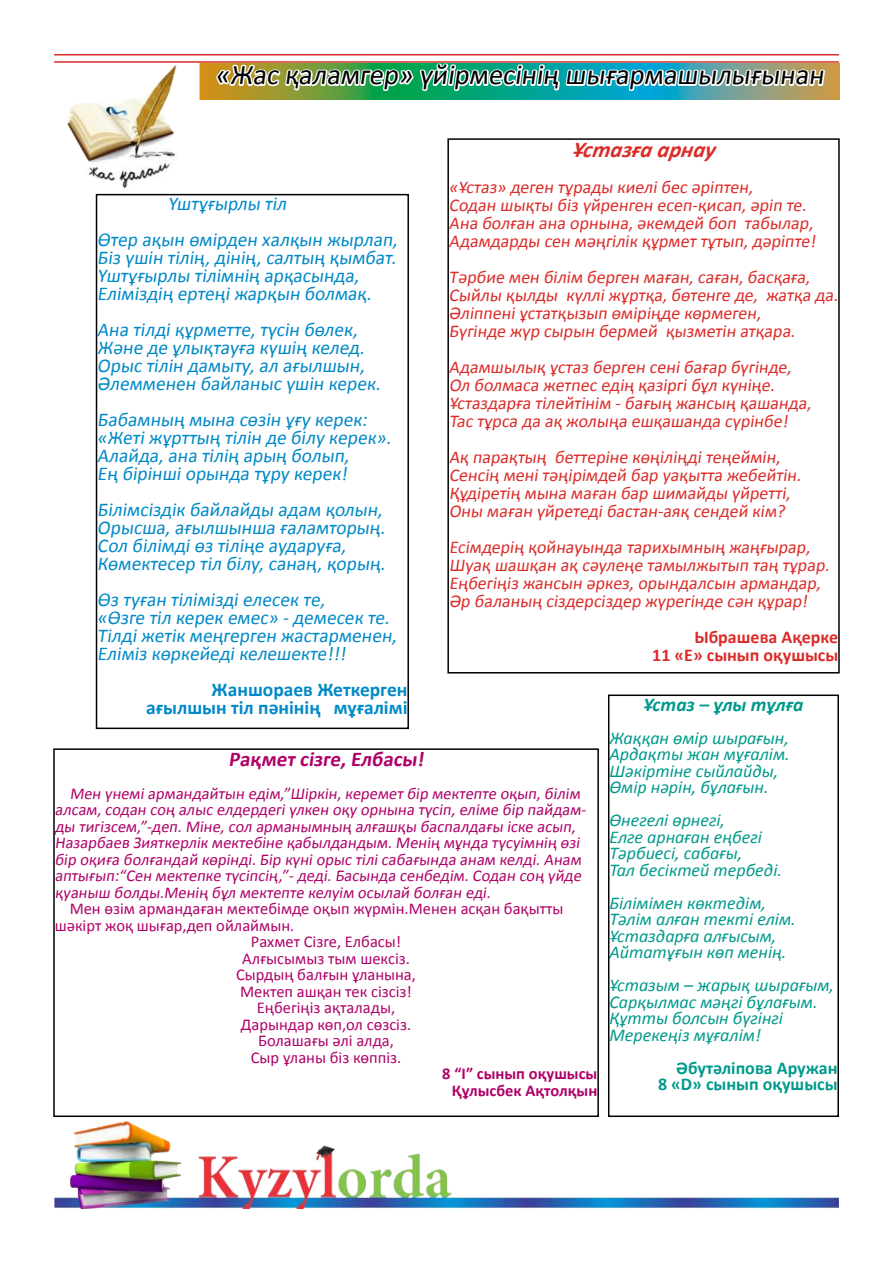
<style>
.page{position:relative;width:893px;height:1263px;background:#fff}
.page>*{position:absolute;margin:0;border:0;box-sizing:border-box;transform-origin:0 0}
.t1{font:28.5px "Calibri";color:#000}
.t2{font:italic 700 22.5px "Calibri";color:#db2c29}
.t3{font:700 21px "Calibri";color:#af0269}
.t4{font:19.5px/18px "Calibri";color:#0089c7}
.t5{font:700 19.5px/18px "Calibri";color:#0089c7;text-align:right}
.t6{font:italic 700 19.5px "Calibri";color:#009a8c}
.t7{font:18px/18px "Calibri";color:#db2c29}
.t8{font:italic 18px/16.5px "Calibri";color:#009a8c}
.t9{font:700 18px/16.5px "Calibri";color:#009a8c;text-align:right}
.t10{font:700 18px/18px "Calibri";color:#db2c29;text-align:right}
.t11{font:16.5px "Calibri";color:#af0269}
.t12{font:700 16.5px/16.5px "Calibri";color:#af0269;text-align:center}
</style>
<div class="page">
<img style="left:54px;top:1120px;width:785px;height:89px">
<hr style="left:54px;top:54px;width:785px;height:2px;background:#db2c29">
<hr style="left:54px;top:61px;width:785px;height:2px;background:#db2c29">
<img style="left:200px;top:63px;width:640px;height:37px">
<img style="left:67px;top:64px;width:110px;height:123px">
<div style="left:608px;top:694px;width:231px;height:423px;border:2px solid #000"></div>
<div style="left:96px;top:194px;width:313px;height:535px;border:2px solid #000"></div>
<svg style="left:214px;top:55px;width:613px;height:386px"></svg>
<div style="left:53px;top:748px;width:546px;height:369px;border:2px solid #000"></div>
<h1 class="t1" style="left:215px;top:57px;width:615px">«Жас қаламгер» үйірмесінің шығармашылығынан</h1>
<p class="t2" style="left:572px;top:135px;width:149px">Ұстазға ар нау</p>
<p class="t7" style="left:449px;top:178px;width:371px">«Ұстаз» деген тұрады киелібес әріптен,<br>Содан шықты біз үйренген есеп-қисап,әріп те.<br>Ана болған ана орнына,әкемдей боп табылар, Адамдарды сен мәңгілік құрмет тұтып,дәріпте!</p>
<p class="t7" style="left:449px;top:268px;width:394px">Тәрбие мен білім берген маған,саған,басқаға, Сыйлы қылды күлліжұртқа,бөтенге де, жатқа да.<br>Әліппеніұстатқызып өміріңде көрмеген,<br>Бүгінде жүр сырын бермей қызметін атқара.</p>
<p class="t7" style="left:449px;top:358px;width:367px">Адамшылық ұстаз берген сенібағар бүгінде, Ол болмаса жетпес едің қазіргібұл күніңе.<br>Ұстаздарға тілейтінім -бағың жансың қашанда, Тас тұрса да ақ жолыңа ешқашанда сүрінбе!</p>
<p class="t7" style="left:449px;top:448px;width:357px">Ақ парақтың беттеріне көңіліңдітеңеймін, Сенсің менітәңірімдей бар уақытта жебейтін.<br>Құдіретің мына маған бар шимайды үйретті, Оны маған үйретедібастан-аяқ сендей кім?</p>
<p class="t7" style="left:449px;top:538px;width:385px">Есімдерің қойнауында тарихымның жаңғырар, Шуақ шашқан ақ сәулеңе тамылжытып таң тұрар.<br>Еңбегіңіз жансын әркез,орындалсын армандар, Әр баланың сіздерсіздер жүрегінде сән құрар!</p>
<p class="t10" style="left:652px;top:628px;width:187px">Ыбрашева Ақерке<br>11 «Е» сынып оқушысы</p>
<p class="t4" style="left:97px;top:186px;width:305px;line-height:36px;text-indent:71px">Үштұғырлы тіл<br>Өтер ақын өмірден халқын жырлап,</p>
<p class="t4" style="left:97px;top:249px;width:304px">Біз үшін тілің,дінің,салтың қымбат.<br>Үштұғырлы тілімнің арқасында,<br>Еліміздің ертеңіжарқын болмақ.</p>
<p class="t4" style="left:97px;top:321px;width:288px">Ана тілдіқұрметте,түсін бөлек,<br>Және де ұлықтауға күшің келед.<br>Орыс тілін дамыту,ал ағылшын,<br>Әлемменен байланыс үшін керек.</p>
<p class="t4" style="left:97px;top:411px;width:299px">Бабамның мына сөзін ұғу керек: «Жетіжұрттың тілін де білу керек».<br>Алайда,ана тілің арың болып,<br>Ең біріншіорында тұру керек!</p>
<p class="t4" style="left:97px;top:501px;width:293px">Білімсіздік байлайды адам қолын, Орысша,ағылшынша ғаламторың.<br>Сол білімдіөз тіліңе аударуға, Көмектесер тіл білу,санаң,қорың.</p>
<p class="t4" style="left:97px;top:591px;width:304px">Өз туған тіліміздіелесек те,<br>«Өзге тіл керек емес» -демесек те.<br>Тілдіжетік меңгерген жастарменен, Еліміз көркейедікелешекте!!!</p>
<p class="t5" style="left:146px;top:681px;width:263px">Жаншораев Жеткерген ағылшын тіл пәнінің мұғалімі</p>
<p class="t6" style="left:644px;top:692px;width:161px">Ұстаз – ұлы тұлға</p>
<p class="t8" style="left:609px;top:729px;width:182px">Жаққан өмір шырағын,<br>Ардақты жан мұғалім.<br>Шәкіртіне сыйлайды,<br>Өмір нәрін, бұлағын.</p>
<p class="t8" style="left:609px;top:811px;width:174px">Өнегелі өрнегі,<br>Елге арнаған еңбегі<br>Тәрбиесі, сабағы,<br>Тал бесіктей тербеді.</p>
<p class="t8" style="left:609px;top:894px;width:188px">Білімімен көктедім,<br>Тәлім алған текті елім.<br>Ұстаздарға алғысым,<br>Айтатұғын көп менің.</p>
<p class="t8" style="left:609px;top:976px;width:226px">Ұстазым – жарық шырағым,<br>Сарқылмас мәңгі бұлағым.<br>Құтты болсын бүгінгі<br>Мерекеңіз мұғалім!</p>
<p class="t9" style="left:658px;top:1059px;width:181px">Әбутәліпова Аружан<br>8 «D» сынып оқушысы</p>
<p class="t3" style="left:228px;top:745px;width:201px">Рақмет сізге,Елбасы!</p>
<p class="t11" style="left:70px;top:783px;width:515px">Мен үнеміармандайтын едім,”Шіркін,керемет бір мектепте оқып,білім</p>
<p class="t11" style="left:55px;top:799px;width:536px">алсам,содан соң алыс елдердегіүлкен оқу орнына түсіп,еліме бір пайдам-</p>
<p class="t11" style="left:55px;top:816px;width:525px">ды тигізсем,”-деп.Міне,сол арманымның алғашқы баспалдағы іске асып,</p>
<p class="t11" style="left:55px;top:832px;width:529px">Назарбаев Зияткерлік мектебіне қабылдандым.Менің мұнда түсуімнің өзі</p>
<p class="t11" style="left:55px;top:849px;width:531px">бір оқиға болғандай көрінді.Бір күніорыс тілісабағында анам келді.Анам</p>
<p class="t11" style="left:55px;top:865px;width:531px">аптығып:“Сен мектепке түсіпсің,”-деді.Басында сенбедім.Содан соң үйде</p>
<p class="t11" style="left:55px;top:882px;width:440px">қуаныш болды.Менің бұл мектепте келуім осылай болған еді.</p>
<p class="t11" style="left:70px;top:898px;width:495px">Мен өзім армандаған мектебімде оқып жүрмін.Менен асқан бақытты</p>
<p class="t11" style="left:55px;top:915px;width:241px">шәкірт жоқ шығар,деп ойлаймын.</p>
<p class="t11" style="left:251px;top:931px;width:152px">Рахмет Сізге, Елбасы!</p>
<p class="t11" style="left:242px;top:948px;width:169px">Алғысымыз тым шексіз.</p>
<p class="t11" style="left:236px;top:964px;width:181px">Сырдың балғын ұланына,</p>
<p class="t11" style="left:240px;top:981px;width:173px">Мектеп ашқан тек сізсіз!</p>
<p class="t11" style="left:257px;top:997px;width:140px">Еңбегіңіз ақталады,</p>
<p class="t11" style="left:241px;top:1014px;width:172px">Дарындар көп,ол сөзсіз.</p>
<p class="t11" style="left:258px;top:1030px;width:137px">Болашағы әлі алда,</p>
<p class="t11" style="left:251px;top:1047px;width:152px">Сыр ұланы біз көппіз.</p>
<p class="t12" style="left:442px;top:1065px;width:157px">8 “I” сынып оқушысы<br>Құлысбек Ақтолқын</p>
</div>
